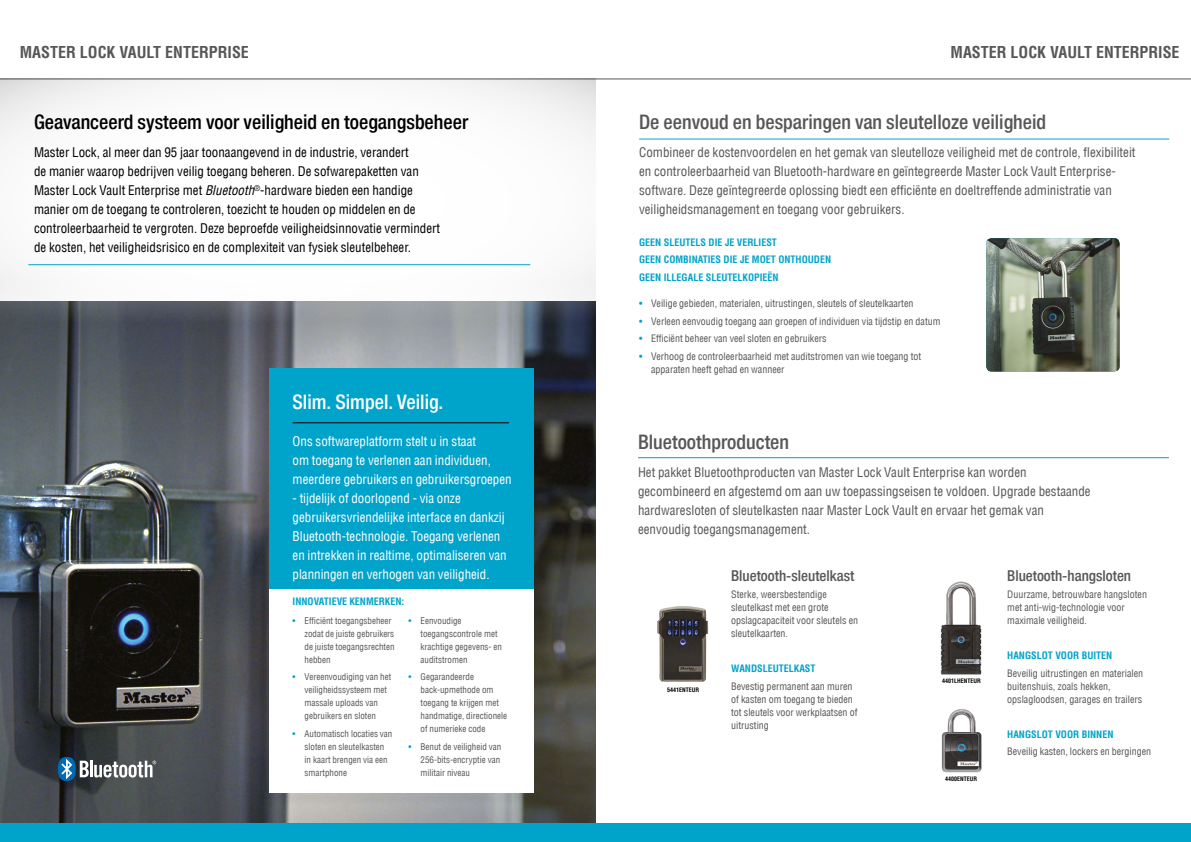
<style>
.page{position:relative;width:1191px;height:842px;background:#fff}
.page>*{position:absolute;margin:0;border:0;box-sizing:border-box;transform-origin:0 0}
.t1{font:500 condensed 20px "Helvetica Neue";color:#575756}
.t2{font:500 condensed 20px "Helvetica Neue";color:#000}
.t3{font:500 condensed 20px "Helvetica Neue";color:#fff}
.t4{font:700 condensed 16px "Helvetica";color:#575756}
.t5{font:500 condensed 15px "Helvetica Neue";color:#575756}
.t6{font:condensed 13px/19px "Helvetica";color:#575756}
.t7{font:condensed 13px/19px "Helvetica";color:#000}
.t8{font:condensed 13px/19px "Helvetica";color:#fff}
.t9{font:condensed 10px/13px "Helvetica";color:#575756}
.t10{font:700 condensed 10px/17.5px "Helvetica";color:#00a3ca}
.t11{font:condensed 9px/13px "Helvetica";color:#575756}
.t12{font:700 condensed 6px "Helvetica";color:#000}
.s1{font-style:italic}
.s2{color:#00a3ca}
</style>
<div class="page">
<img style="left:0;top:323px;width:595px;height:500px">
<div style="left:0;top:823px;width:1191px;height:19px;background:#00a3ca"></div>
<svg style="left:0;top:80px;width:595px;height:243px"></svg>
<div style="left:258px;top:591px;width:275px;height:216px;background:#000;opacity:.05"></div>
<div style="left:270px;top:589px;width:264px;height:204px;background:#fff"></div>
<div style="left:270px;top:368px;width:264px;height:221px;background:#00a3ca"></div>
<hr style="left:292px;top:423px;width:217px;height:1px;background:#000">
<hr style="left:28px;top:264px;width:502px;height:1px;background:#00a3ca">
<svg style="left:58px;top:757px;width:98px;height:24px"></svg>
<hr style="left:0;top:79px;width:1191px;height:1px;background:#575756">
<img style="left:940px;top:581px;width:42px;height:94px">
<img style="left:941px;top:709px;width:41px;height:64px">
<img style="left:657px;top:606px;width:52px;height:76px">
<img style="left:986px;top:238px;width:133px;height:134px">
<hr style="left:638px;top:457px;width:530px;height:1px;background:#00a3ca">
<hr style="left:639px;top:139px;width:530px;height:1px;background:#00a3ca">
<h2 class="t4" style="left:20px;top:44px;width:230px">MASTER LOCK VAULT ENTERPRISE</h2>
<h1 class="t2" style="left:34px;top:110px;width:436px">Geavanceerd systeem voor veiligheid en toegangsbeheer</h1>
<p class="t7" style="left:34px;top:144px;width:408px">Master Lock, al meer dan 95 jaar toonaangevend in de industrie, verandert<br>de manier waarop bedrijven veilig toegang beheren. De sofwarepaketten van Master Lock Vault Enterprise met <span class="s1">Bluetooth</span><sup>®</sup>-hardware bieden een handige manier om de toegang te controleren, toezicht te houden op middelen en de controleerbaarheid te vergroten. Deze beproefde veiligheidsinnovatie vermindert de kosten, het veiligheidsrisico en de complexiteit van fysiek sleutelbeheer.</p>
<h1 class="t3" style="left:292px;top:389px;width:152px">Slim. Simpel. Veilig.</h1>
<h3 class="t8" style="left:292px;top:432px;width:221px">Ons softwareplatform stelt u in staat<br>om toegang te verlenen aan individuen, meerdere gebruikers en gebruikersgroepen</h3>
<h3 class="t8" style="left:292px;top:489px;width:216px">- tijdelijk of doorlopend - via onze gebruikersvriendelijke interface en dankzij Bluetooth-technologie. Toegang verlenen en intrekken in realtime, optimaliseren van planningen en verhogen van veiligheid.</h3>
<p class="t11" style="left:304px;top:614px;width:92px;text-indent:-12px"><span class="s2">•</span> Efficiënt toegangsbeheer zodat de juiste gebruikers de juiste toegangsrechten hebben</p>
<p class="t11" style="left:304px;top:671px;width:88px;text-indent:-12px"><span class="s2">•</span> Vereenvoudiging van het veiligheidssysteem met massale uploads van gebruikers en sloten</p>
<p class="t11" style="left:304px;top:727px;width:89px;text-indent:-12px"><span class="s2">•</span> Automatisch locaties van sloten en sleutelkasten in kaart brengen via een smartphone</p>
<p class="t10" style="left:292px;top:593px;width:113px">INNOVATIEVE KENMERKEN:</p>
<p class="t11" style="left:420px;top:614px;width:83px;text-indent:-12px"><span class="s2">•</span> Eenvoudige toegangscontrole met krachtige gegevens- en auditstromen</p>
<p class="t11" style="left:420px;top:671px;width:88px;text-indent:-12px"><span class="s2">•</span> Gegarandeerde back-upmethode om toegang te krijgen met handmatige, directionele of numerieke code</p>
<p class="t11" style="left:420px;top:740px;width:82px;text-indent:-12px"><span class="s2">•</span> Benut de veiligheid van<br>256-bits-encryptie van militair niveau</p>
<h2 class="t4" style="left:950px;top:44px;width:230px">MASTER LOCK VAULT ENTERPRISE</h2>
<h1 class="t1" style="left:639px;top:110px;width:408px">De eenvoud en besparingen van sleutelloze veiligheid</h1>
<p class="t6" style="left:639px;top:144px;width:498px">Combineer de kostenvoordelen en het gemak van sleutelloze veiligheid met de controle, flexibiliteit en controleerbaarheid van Bluetooth-hardware en geïntegreerde Master Lock Vault Enterprise&shy;software. Deze geïntegreerde oplossing biedt een efficiënte en doeltreffende administratie van veiligheidsmanagement en toegang voor gebruikers.</p>
<p class="t10" style="left:639px;top:234px;width:193px">GEEN SLEUTELS DIE JE VERLIEST<br>GEEN COMBINATIES DIE JE MOET ONTHOUDEN<br>GEEN ILLEGALE SLEUTELKOPIEËN</p>
<p class="t9" style="left:639px;top:298px;width:276px"><span class="s2">•</span> Veilige gebieden, materialen, uitrustingen, sleutels of sleutelkaarten</p>
<p class="t9" style="left:639px;top:315px;width:303px"><span class="s2">•</span> Verleen eenvoudig toegang aan groepen of individuen via tijdstip en datum</p>
<p class="t9" style="left:639px;top:333px;width:189px"><span class="s2">•</span> Efficiënt beheer van veel sloten en gebruikers</p>
<p class="t9" style="left:651px;top:350px;width:272px;text-indent:-12px"><span class="s2">•</span> Verhoog de controleerbaarheid met auditstromen van wie toegang tot apparaten heeft gehad en wanneer</p>
<h1 class="t1" style="left:638px;top:430px;width:153px">Bluetoothproducten</h1>
<p class="t6" style="left:638px;top:464px;width:454px">Het pakket Bluetoothproducten van Master Lock Vault Enterprise kan worden gecombineerd en afgestemd om aan uw toepassingseisen te voldoen. Upgrade bestaande hardwaresloten of sleutelkasten naar Master Lock Vault en ervaar het gemak van eenvoudig toegangsmanagement.</p>
<p class="t12" style="left:667px;top:687px;width:33px">5441ENTEUR</p>
<h3 class="t5" style="left:731px;top:566px;width:125px">Bluetooth-sleutelkast</h3>
<p class="t9" style="left:731px;top:589px;width:128px">Sterke, weersbestendige sleutelkast met een grote opslagcapaciteit voor sleutels en sleutelkaarten.</p>
<p class="t10" style="left:731px;top:660px;width:86px">WANDSLEUTELKAST</p>
<p class="t9" style="left:731px;top:680px;width:128px">Bevestig permanent aan muren of kasten om toegang te bieden tot sleutels voor werkplaatsen of uitrusting</p>
<p class="t12" style="left:942px;top:678px;width:40px">4401LHENTEUR</p>
<p class="t12" style="left:945px;top:776px;width:33px">4400ENTEUR</p>
<h3 class="t5" style="left:1007px;top:566px;width:125px">Bluetooth-hangsloten</h3>
<p class="t9" style="left:1007px;top:589px;width:141px">Duurzame, betrouwbare hangsloten met anti-wig-technologie voor maximale veiligheid.</p>
<p class="t10" style="left:1007px;top:647px;width:107px">HANGSLOT VOOR BUITEN</p>
<p class="t9" style="left:1007px;top:667px;width:137px">Beveilig uitrustingen en materialen buitenshuis, zoals hekken, opslagloodsen, garages en trailers</p>
<p class="t10" style="left:1007px;top:726px;width:108px">HANGSLOT VOOR BINNEN</p>
<p class="t9" style="left:1007px;top:746px;width:145px">Beveilig kasten, lockers en bergingen</p>
</div>
